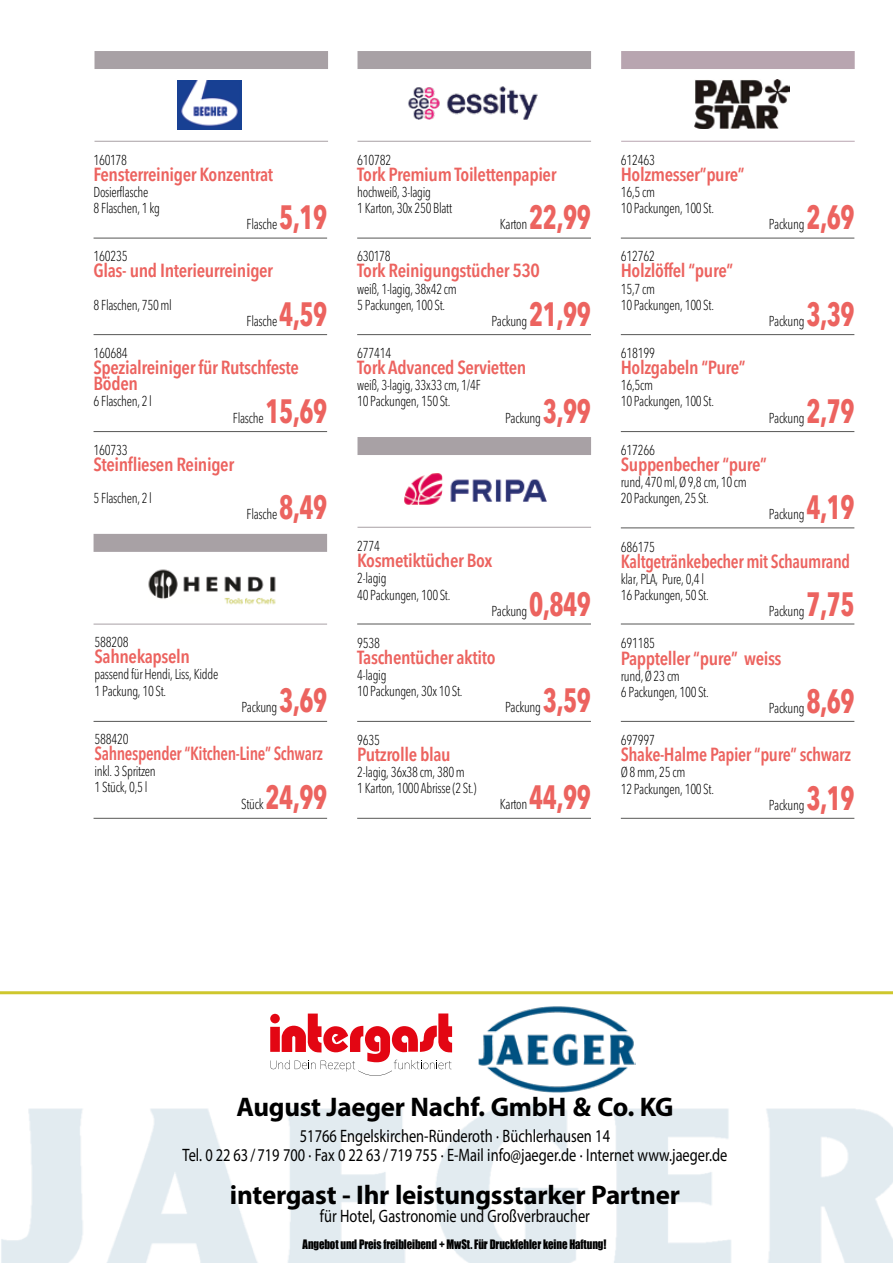
<style>
.page{position:relative;width:893px;height:1263px;background:#fff}
.page>*{position:absolute;margin:0;border:0;box-sizing:border-box;transform-origin:0 0}
.t1{font:700 condensed 33.45px "Avenir Next";letter-spacing:-.02em;color:#ec635f;scale:.81 1}
.t2{font:700 27px "Myriad Pro";letter-spacing:-.01em;color:#000}
.t3{font:600 condensed 18.9px/16px "Avenir Next LT Pro";letter-spacing:-.02em;color:#ec635f}
.t4{font:600 condensed 18.9px "Avenir Next LT Pro";letter-spacing:-.02em;color:#ec635f;scale:.89 1}
.t5{font:600 condensed 18.9px "Avenir Next LT Pro";letter-spacing:-.02em;color:#ec635f;scale:.92 1}
.t6{font:600 condensed 18.9px "Avenir Next LT Pro";letter-spacing:-.02em;color:#ec635f;scale:.96 1}
.t7{font:18px/18.9px "Myriad Pro";color:#000;text-align:center;scale:.8 1}
.t8{font:300 condensed 14.25px/16.2px "Avenir Next LT Pro";letter-spacing:-.02em;color:#000;scale:.9 1}
.t9{font:12px "Impact";letter-spacing:-.01em;color:#000;scale:.9 1}
</style>
<div class="page">
<svg style="left:1px;top:1104px;width:892px;height:159px;fill:#e2ebf0"></svg>
<img style="left:478px;top:1006px;width:158px;height:87px">
<svg style="left:270px;top:1013px;width:182px;height:63px"></svg>
<hr style="left:0;top:991px;width:893px;height:3px;background:#cec72d">
<hr style="left:94px;top:141px;width:234px;height:1px;background:#a8a1a5">
<div style="left:94px;top:51px;width:234px;height:18px;background:#a8a1a5"></div>
<img style="left:178px;top:80px;width:64px;height:49px">
<hr style="left:357px;top:141px;width:234px;height:1px;background:#a8a1a5">
<div style="left:357px;top:51px;width:234px;height:18px;background:#a8a1a5"></div>
<img style="left:408px;top:86px;width:130px;height:34px">
<hr style="left:357px;top:527px;width:234px;height:1px;background:#a8a1a5">
<div style="left:357px;top:437px;width:234px;height:18px;background:#a8a1a5"></div>
<img style="left:404px;top:473px;width:142px;height:31px">
<hr style="left:94px;top:624px;width:233px;height:1px;background:#a8a1a5">
<div style="left:94px;top:534px;width:233px;height:18px;background:#a8a1a5"></div>
<img style="left:148px;top:569px;width:128px;height:36px">
<hr style="left:621px;top:141px;width:234px;height:1px;background:#b8a5b0">
<div style="left:621px;top:51px;width:234px;height:18px;background:#b8a5b0"></div>
<img style="left:694px;top:79px;width:95px;height:50px">
<hr style="left:94px;top:238px;width:233px;height:1px;background:#575756">
<hr style="left:94px;top:334px;width:233px;height:1px;background:#575756">
<hr style="left:94px;top:431px;width:233px;height:1px;background:#575756">
<hr style="left:94px;top:721px;width:233px;height:1px;background:#575756">
<hr style="left:94px;top:818px;width:233px;height:1px;background:#575756">
<hr style="left:357px;top:238px;width:234px;height:1px;background:#575756">
<hr style="left:357px;top:334px;width:234px;height:1px;background:#575756">
<hr style="left:357px;top:624px;width:234px;height:1px;background:#575756">
<hr style="left:357px;top:721px;width:234px;height:1px;background:#575756">
<hr style="left:357px;top:818px;width:234px;height:1px;background:#575756">
<hr style="left:621px;top:238px;width:233px;height:1px;background:#575756">
<hr style="left:621px;top:334px;width:233px;height:1px;background:#575756">
<hr style="left:621px;top:431px;width:233px;height:1px;background:#575756">
<hr style="left:621px;top:527px;width:233px;height:1px;background:#575756">
<hr style="left:621px;top:624px;width:233px;height:1px;background:#575756">
<hr style="left:621px;top:721px;width:233px;height:1px;background:#575756">
<hr style="left:621px;top:818px;width:233px;height:1px;background:#575756">
<p class="t8" style="left:94px;top:151px;width:39px">160178</p>
<h3 class="t3" style="left:94px;top:166px;width:181px">Fensterreiniger Konzentrat</h3>
<p class="t8" style="left:94px;top:184px;width:75px">Dosierflasche<br>8 Flaschen, 1 kg</p>
<p class="t8" style="left:247px;top:216px;width:36px">Flasche</p>
<h1 class="t1" style="left:279px;top:197px;width:61px">5,19</h1>
<p class="t8" style="left:357px;top:151px;width:39px">610782</p>
<h3 class="t3" style="left:357px;top:166px;width:201px">Tork Premium Toilettenpapier</h3>
<p class="t8" style="left:357px;top:184px;width:107px">hochweiß, 3-lagig<br>1 Karton, 30x 250 Blatt</p>
<p class="t8" style="left:500px;top:216px;width:32px">Karton</p>
<h1 class="t1" style="left:529px;top:197px;width:78px">22,99</h1>
<p class="t8" style="left:621px;top:151px;width:39px">612463</p>
<h3 class="t3" style="left:621px;top:166px;width:125px">Holzmesser”pure”</h3>
<p class="t8" style="left:621px;top:184px;width:105px">16,5 cm<br>10 Packungen, 100 St.</p>
<h1 class="t1" style="left:806px;top:197px;width:61px">2,69</h1>
<p class="t8" style="left:769px;top:216px;width:41px">Packung</p>
<p class="t8" style="left:94px;top:248px;width:39px">160235</p>
<h3 class="t3" style="left:94px;top:263px;width:181px">Glas- und Interieurreiniger</h3>
<p class="t8" style="left:94px;top:297px;width:89px">8 Flaschen, 750 ml</p>
<p class="t8" style="left:247px;top:313px;width:36px">Flasche</p>
<h1 class="t1" style="left:279px;top:294px;width:61px">4,59</h1>
<p class="t8" style="left:357px;top:248px;width:39px">630178</p>
<h3 class="t3" style="left:357px;top:263px;width:184px">Tork Reinigungstücher 530</h3>
<p class="t8" style="left:357px;top:280px;width:112px">weiß, 1-lagig, 38x42 cm<br>5 Packungen, 100 St.</p>
<p class="t8" style="left:491px;top:313px;width:41px">Packung</p>
<h1 class="t1" style="left:529px;top:294px;width:78px">21,99</h1>
<p class="t8" style="left:621px;top:248px;width:39px">612762</p>
<h3 class="t3" style="left:621px;top:263px;width:114px">Holzlöffel “pure”</h3>
<p class="t8" style="left:621px;top:280px;width:105px">15,7 cm<br>10 Packungen, 100 St.</p>
<h1 class="t1" style="left:806px;top:294px;width:61px">3,39</h1>
<p class="t8" style="left:769px;top:313px;width:41px">Packung</p>
<p class="t8" style="left:94px;top:345px;width:39px">160684</p>
<h3 class="t3" style="left:94px;top:359px;width:207px">Spezialreiniger für Rutschfeste<br>Böden</h3>
<p class="t8" style="left:94px;top:393px;width:66px">6 Flaschen, 2 l</p>
<p class="t8" style="left:233px;top:409px;width:36px">Flasche</p>
<h1 class="t1" style="left:266px;top:390px;width:78px">15,69</h1>
<p class="t8" style="left:357px;top:345px;width:39px">677414</p>
<h3 class="t3" style="left:357px;top:359px;width:171px">Tork Advanced Servietten</h3>
<p class="t8" style="left:357px;top:377px;width:139px">weiß, 3-lagig, 33x33 cm, 1/4F<br>10 Packungen, 150 St.</p>
<p class="t8" style="left:505px;top:409px;width:41px">Packung</p>
<h1 class="t1" style="left:543px;top:390px;width:61px">3,99</h1>
<p class="t8" style="left:621px;top:345px;width:39px">618199</p>
<h3 class="t3" style="left:621px;top:359px;width:126px">Holzgabeln “Pure”</h3>
<p class="t8" style="left:621px;top:377px;width:105px">16,5cm<br>10 Packungen, 100 St.</p>
<h1 class="t1" style="left:806px;top:390px;width:61px">2,79</h1>
<p class="t8" style="left:769px;top:409px;width:41px">Packung</p>
<p class="t8" style="left:94px;top:442px;width:39px">160733</p>
<h3 class="t3" style="left:94px;top:456px;width:142px">Steinfliesen Reiniger</h3>
<p class="t8" style="left:94px;top:490px;width:66px">5 Flaschen, 2 l</p>
<h1 class="t1" style="left:279px;top:487px;width:61px">8,49</h1>
<p class="t8" style="left:247px;top:506px;width:36px">Flasche</p>
<p class="t8" style="left:621px;top:442px;width:39px">617266</p>
<h3 class="t3" style="left:621px;top:456px;width:148px">Suppenbecher “pure”</h3>
<p class="t8" style="left:621px;top:474px;width:141px">rund, 470 ml, Ø 9,8 cm, 10 cm<br>20 Packungen, 25 St.</p>
<h1 class="t1" style="left:806px;top:487px;width:61px">4,19</h1>
<p class="t8" style="left:769px;top:506px;width:41px">Packung</p>
<p class="t8" style="left:357px;top:538px;width:27px">2774</p>
<h3 class="t3" style="left:357px;top:552px;width:137px">Kosmetiktücher Box</h3>
<p class="t8" style="left:357px;top:570px;width:105px">2-lagig<br>40 Packungen, 100 St.</p>
<h1 class="t1" style="left:529px;top:583px;width:78px">0,849</h1>
<p class="t8" style="left:491px;top:602px;width:41px">Packung</p>
<p class="t8" style="left:621px;top:538px;width:39px">686175</p>
<h3 class="t5" style="left:621px;top:550px;width:251px">Kaltgetränkebecher mit Schaumrand</h3>
<p class="t8" style="left:621px;top:571px;width:99px">klar, PLA, Pure, 0,4 l<br>16 Packungen, 50 St.</p>
<p class="t8" style="left:769px;top:603px;width:41px">Packung</p>
<h1 class="t1" style="left:806px;top:584px;width:61px">7,75</h1>
<p class="t8" style="left:94px;top:634px;width:39px">588208</p>
<h3 class="t3" style="left:94px;top:649px;width:97px">Sahnekapseln</h3>
<p class="t8" style="left:94px;top:666px;width:139px">passend für Hendi, Liss, Kidde<br>1 Packung, 10 St.</p>
<h1 class="t1" style="left:279px;top:679px;width:61px">3,69</h1>
<p class="t8" style="left:241px;top:699px;width:41px">Packung</p>
<p class="t8" style="left:357px;top:635px;width:27px">9538</p>
<h3 class="t3" style="left:357px;top:649px;width:140px">Taschentücher aktito</h3>
<p class="t8" style="left:357px;top:667px;width:119px">4-lagig<br>10 Packungen, 30x 10 St.</p>
<h1 class="t1" style="left:543px;top:680px;width:61px">3,59</h1>
<p class="t8" style="left:505px;top:699px;width:41px">Packung</p>
<p class="t8" style="left:621px;top:635px;width:39px">691185</p>
<h3 class="t3" style="left:621px;top:650px;width:162px">Pappteller “pure” weiss</h3>
<p class="t8" style="left:621px;top:667px;width:99px">rund, Ø 23 cm<br>6 Packungen, 100 St.</p>
<p class="t8" style="left:769px;top:700px;width:41px">Packung</p>
<h1 class="t1" style="left:806px;top:681px;width:61px">8,69</h1>
<p class="t8" style="left:94px;top:731px;width:39px">588420</p>
<h3 class="t4" style="left:94px;top:742px;width:258px">Sahnespender “Kitchen-Line” Schwarz</h3>
<p class="t8" style="left:94px;top:763px;width:70px">inkl. 3 Spritzen<br>1 Stück, 0,5 l</p>
<p class="t8" style="left:241px;top:795px;width:27px">Stück</p>
<h1 class="t1" style="left:266px;top:776px;width:78px">24,99</h1>
<p class="t8" style="left:357px;top:731px;width:27px">9635</p>
<h3 class="t3" style="left:357px;top:746px;width:95px">Putzrolle blau</h3>
<p class="t8" style="left:357px;top:764px;width:134px">2-lagig, 36x38 cm, 380 m<br>1 Karton, 1000 Abrisse (2 St.)</p>
<h1 class="t1" style="left:529px;top:777px;width:78px">44,99</h1>
<p class="t8" style="left:500px;top:796px;width:32px">Karton</p>
<p class="t8" style="left:621px;top:732px;width:39px">697997</p>
<h3 class="t6" style="left:621px;top:743px;width:241px">Shake-Halme Papier “pure” schwarz</h3>
<p class="t8" style="left:621px;top:764px;width:105px">Ø 8 mm, 25 cm<br>12 Packungen, 100 St.</p>
<p class="t8" style="left:769px;top:796px;width:41px">Packung</p>
<h1 class="t1" style="left:806px;top:777px;width:61px">3,19</h1>
<h2 class="t2" style="left:236px;top:1090px;width:439px">August Jaeger Nachf. GmbH &amp; Co. KG</h2>
<p class="t7" style="left:183px;top:1126px;width:682px">51766 Engelskirchen-Ründeroth · Büchlerhausen 14<br>Tel. 0 22 63 / 719 700 · Fax 0 22 63 / 719 755 · E-Mail info@jaeger.de · Internet www.jaeger.de</p>
<h2 class="t2" style="left:230px;top:1177px;width:451px">intergast - Ihr leistungsstarker Partner</h2>
<p class="t7" style="left:320px;top:1206px;width:339px">für Hotel, Gastronomie und Großverbraucher</p>
<p class="t9" style="left:303px;top:1235px;width:339px">Angebot und Preis freibleibend + MwSt. Für Druckfehler keine Haftung!</p>
</div>
